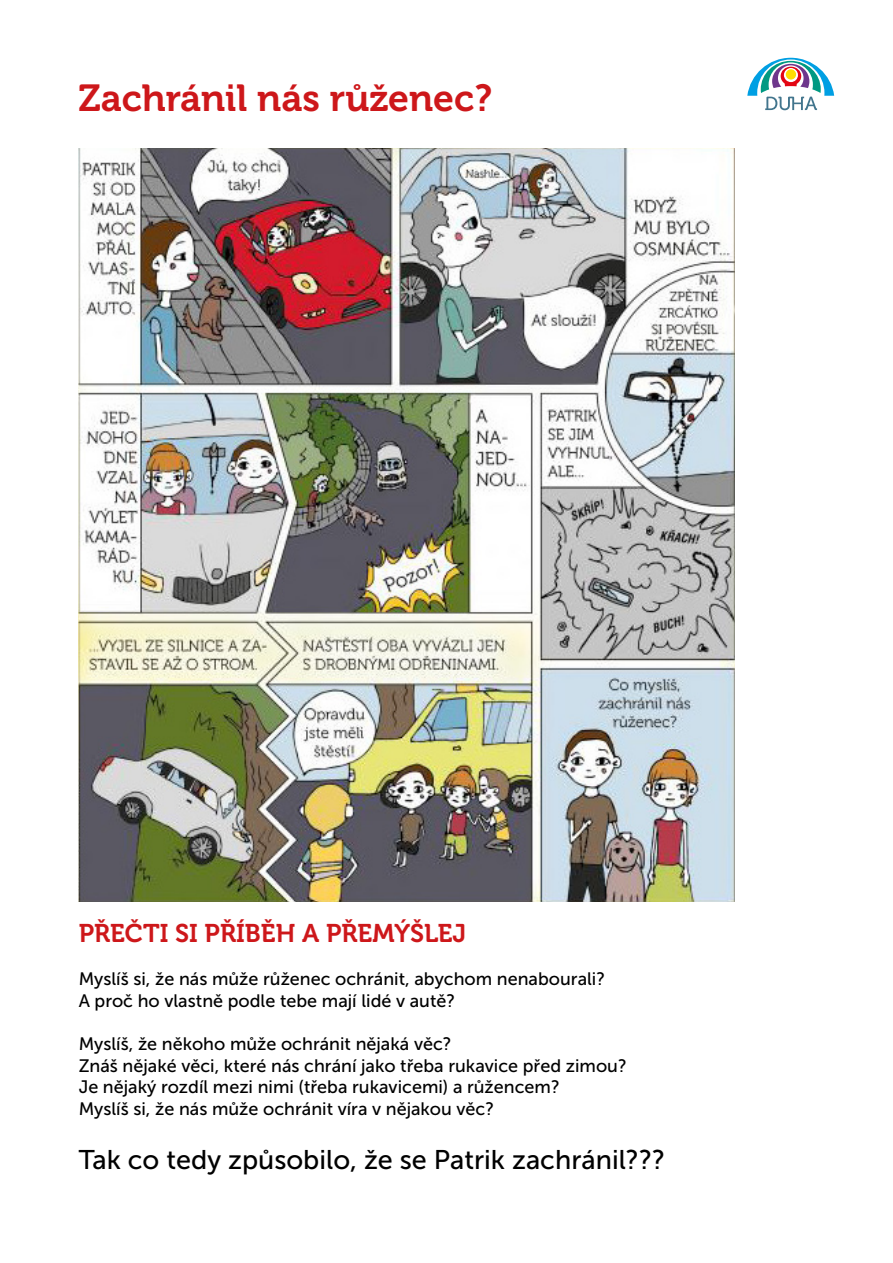
<style>
.page{position:relative;width:893px;height:1263px;background:#fff}
.page>*{position:absolute;margin:0;border:0;box-sizing:border-box;transform-origin:0 0}
.t1{font:37.5px "Museo 700";color:#cd171a}
.t2{font:27px "Museo Sans 500";color:#000}
.t3{font:25.5px "Museo 700";color:#cd171a}
.t4{font:18px/21.6px "Museo Sans 500";color:#000}
</style>
<div class="page">
<svg style="left:747px;top:57px;width:88px;height:53px"></svg>
<img style="left:79px;top:148px;width:656px;height:753px">
<h1 class="t1" style="left:79px;top:77px;width:415px">Zachránil nás růženec?</h1>
<h3 class="t3" style="left:79px;top:919px;width:389px">PŘEČTI SI PŘÍBĚH A PŘEMÝŠLEJ</h3>
<p class="t4" style="left:79px;top:968px;width:528px">Myslíš si, že nás může růženec ochránit, abychom nenabourali?<br>A proč ho vlastně podle tebe mají lidé v autě?</p>
<p class="t4" style="left:79px;top:1033px;width:550px">Myslíš, že někoho může ochránit nějaká věc?<br>Znáš nějaké věci, které nás chrání jako třeba rukavice před zimou?<br>Je nějaký rozdíl mezi nimi (třeba rukavicemi) a růžencem?<br>Myslíš si, že nás může ochránit víra v nějakou věc?</p>
<h2 class="t2" style="left:79px;top:1145px;width:588px">Tak co tedy způsobilo, že se Patrik zachránil???</h2>
</div>
